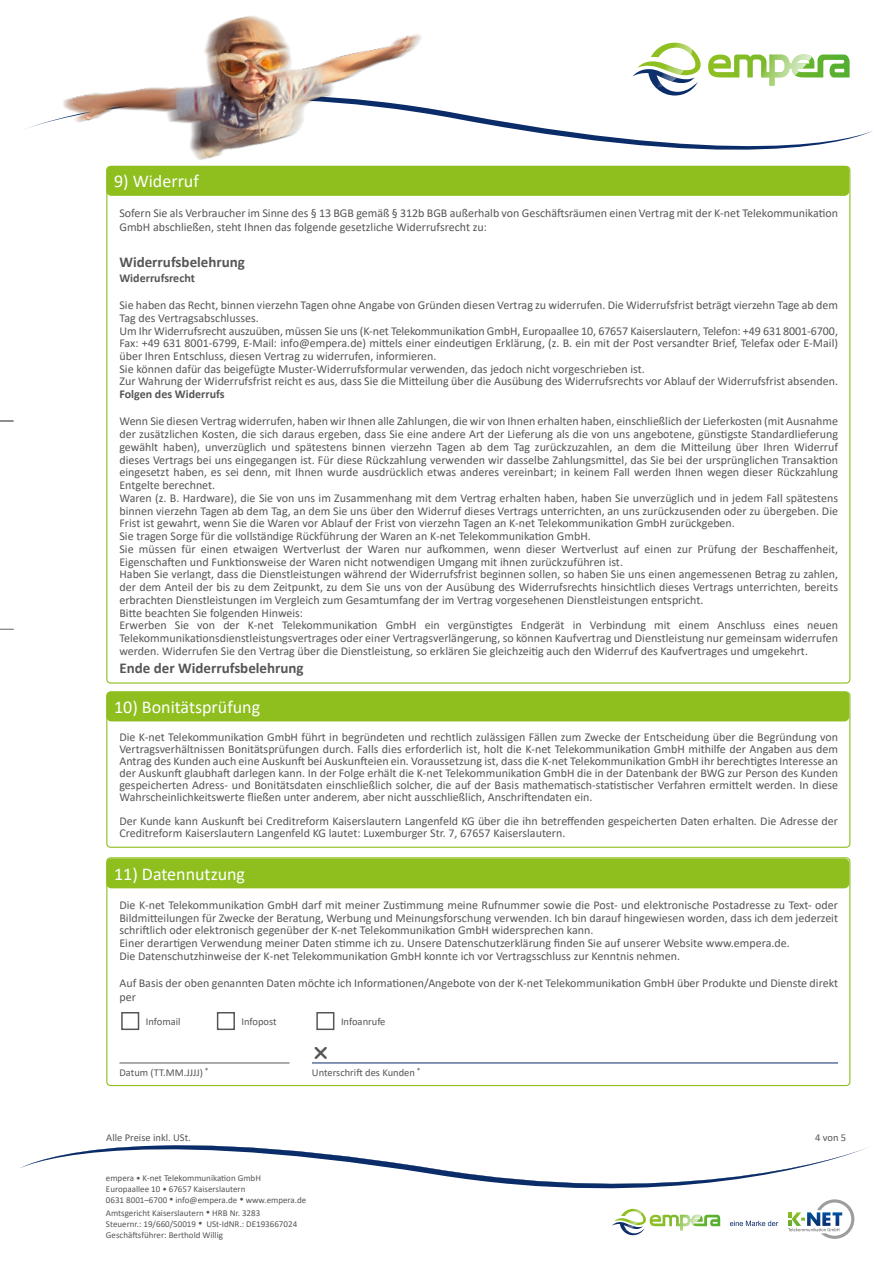
<style>
.page{position:relative;width:893px;height:1263px;background:#fff}
.page>*{position:absolute;margin:0;border:0;box-sizing:border-box;transform-origin:0 0}
.t1{font:18px "Calibri";color:#fff}
.t2{font:700 15px "Calibri";color:#565656}
.t3{font:12px/12.8px "Calibri";color:#565656}
.t4{font:700 12px "Calibri";color:#565656}
.t5{font:10.5px "Calibri";color:#565656}
.t6{font:9px/10.8px "Calibri";color:#565656}
</style>
<div class="page">
<svg style="left:444px;top:70px;width:428px;height:110px"></svg>
<img style="left:26px;top:16px;width:418px;height:150px">
<svg style="left:20px;top:1145px;width:848px;height:64px"></svg>
<svg style="left:708px;top:55px;width:136px;height:31px"></svg>
<svg style="left:632px;top:43px;width:69px;height:53px"></svg>
<svg style="left:730px;top:1221px;width:48px;height:5px"></svg>
<svg style="left:788px;top:1199px;width:66px;height:40px"></svg>
<svg style="left:612px;top:1209px;width:105px;height:26px"></svg>
<svg style="left:0;top:421px;width:13px;height:1px"></svg>
<svg style="left:0;top:629px;width:13px;height:1px"></svg>
<hr style="left:119px;top:1063px;width:171px;height:1px;background:#565656">
<hr style="left:312px;top:1062px;width:526px;height:1px;background:#0a2c69">
<div style="left:107px;top:167px;width:742px;height:28px;background:#8ebf1f;border-radius:4px"></div>
<div style="left:106px;top:166px;width:743px;height:30px;border:2px solid #8ebf1f;border-radius:4px"></div>
<div style="left:107px;top:692px;width:742px;height:29px;background:#8ebf1f;border-radius:4px"></div>
<div style="left:106px;top:691px;width:743px;height:30px;border:2px solid #8ebf1f;border-radius:4px"></div>
<div style="left:107px;top:859px;width:742px;height:29px;background:#8ebf1f;border-radius:4px"></div>
<div style="left:106px;top:858px;width:743px;height:30px;border:2px solid #8ebf1f;border-radius:4px"></div>
<div style="left:121px;top:1012px;width:18px;height:18px;background:#fff;border:2px solid #565656"></div>
<div style="left:217px;top:1012px;width:18px;height:18px;background:#fff;border:2px solid #565656"></div>
<div style="left:316px;top:1012px;width:18px;height:18px;background:#fff;border:2px solid #565656"></div>
<h1 class="t1" style="left:114px;top:169px;width:86px">9) Widerruf</h1>
<p class="t3" style="left:119px;top:206px;width:720px;line-height:14.4px">Sofern Sie als Verbraucher im Sinne des § 13 BGB gemäß § 312b BGB außerhalb von Geschäftsräumen einen Vertrag mit der K-net Telekommunikation<br>GmbH abschließen, steht Ihnen das folgende gesetzliche Widerrufsrecht zu:</p>
<p class="t2" style="left:119px;top:252px;width:127px">Widerrufsbelehrung</p>
<p class="t4" style="left:119px;top:269px;width:77px">Widerrufsrecht</p>
<p class="t3" style="left:119px;top:298px;width:720px">Sie haben das Recht, binnen vierzehn Tagen ohne Angabe von Gründen diesen Vertrag zu widerrufen. Die Widerrufsfrist beträgt vierzehn Tage ab dem Tag des Vertragsabschlusses.<br>Um Ihr Widerrufsrecht auszuüben, müssen Sie uns (K-net Telekommunikation GmbH, Europaallee 10, 67657 Kaiserslautern, Telefon: +49 631 8001-6700, Fax: +49 631 8001-6799, E-Mail: info@empera.de) mittels einer eindeutigen Erklärung, (z. B. ein mit der Post versandter Brief, Telefax oder E-Mail) über Ihren Entschluss, diesen Vertrag zu widerrufen, informieren.<br>Sie können dafür das beigefügte Muster-Widerrufsformular verwenden, das jedoch nicht vorgeschrieben ist.<br>Zur Wahrung der Widerrufsfrist reicht es aus, dass Sie die Mitteilung über die Ausübung des Widerrufsrechts vor Ablauf der Widerrufsfrist absenden.</p>
<p class="t4" style="left:119px;top:386px;width:107px">Folgen des Widerrufs</p>
<p class="t3" style="left:119px;top:415px;width:720px">Wenn Sie diesen Vertrag widerrufen, haben wir Ihnen alle Zahlungen, die wir von Ihnen erhalten haben, einschließlich der Lieferkosten (mit Ausnahme der zusätzlichen Kosten, die sich daraus ergeben, dass Sie eine andere Art der Lieferung als die von uns angebotene, günstigste Standardlieferung gewählt haben), unverzüglich und spätestens binnen vierzehn Tagen ab dem Tag zurückzuzahlen, an dem die Mitteilung über Ihren Widerruf dieses Vertrags bei uns eingegangen ist. Für diese Rückzahlung verwenden wir dasselbe Zahlungsmittel, das Sie bei der ursprünglichen Transaktion eingesetzt haben, es sei denn, mit Ihnen wurde ausdrücklich etwas anderes vereinbart; in keinem Fall werden Ihnen wegen dieser Rückzahlung Entgelte berechnet.<br>Waren (z. B. Hardware), die Sie von uns im Zusammenhang mit dem Vertrag erhalten haben, haben Sie unverzüglich und in jedem Fall spätestens binnen vierzehn Tagen ab dem Tag, an dem Sie uns über den Widerruf dieses Vertrags unterrichten, an uns zurückzusenden oder zu übergeben. Die Frist ist gewahrt, wenn Sie die Waren vor Ablauf der Frist von vierzehn Tagen an K-net Telekommunikation GmbH zurückgeben.<br>Sie tragen Sorge für die vollständige Rückführung der Waren an K-net Telekommunikation GmbH.<br>Sie müssen für einen etwaigen Wertverlust der Waren nur aufkommen, wenn dieser Wertverlust auf einen zur Prüfung der Beschaffenheit, Eigenschaften und Funktionsweise der Waren nicht notwendigen Umgang mit ihnen zurückzuführen ist.<br>Haben Sie verlangt, dass die Dienstleistungen während der Widerrufsfrist beginnen sollen, so haben Sie uns einen angemessenen Betrag zu zahlen, der dem Anteil der bis zu dem Zeitpunkt, zu dem Sie uns von der Ausübung des Widerrufsrechts hinsichtlich dieses Vertrags unterrichten, bereits erbrachten Dienstleistungen im Vergleich zum Gesamtumfang der im Vertrag vorgesehenen Dienstleistungen entspricht.<br>Bitte beachten Sie folgenden Hinweis:<br>Erwerben Sie von der K-net Telekommunikation GmbH ein vergünstigtes Endgerät in Verbindung mit einem Anschluss eines neuen Telekommunikationsdienstleistungsvertrages oder einer Vertragsverlängerung, so können Kaufvertrag und Dienstleistung nur gemeinsam widerrufen werden. Widerrufen Sie den Vertrag über die Dienstleistung, so erklären Sie gleichzeitig auch den Widerruf des Kaufvertrages und umgekehrt.</p>
<p class="t2" style="left:119px;top:657px;width:186px">Ende der Widerrufsbelehrung</p>
<h1 class="t1" style="left:114px;top:694px;width:148px">10) Bonitätsprüfung</h1>
<p class="t3" style="left:119px;top:731px;width:720px;line-height:12px;text-align:justify">Die K-net Telekommunikation GmbH führt in begründeten und rechtlich zulässigen Fällen zum Zwecke der Entscheidung über die Begründung von Vertragsverhältnissen Bonitätsprüfungen durch. Falls dies erforderlich ist, holt die K-net Telekommunikation GmbH mithilfe der Angaben aus dem Antrag des Kunden auch eine Auskunft bei Auskunfteien ein. Voraussetzung ist, dass die K-net Telekommunikation GmbH ihr berechtigtes Interesse an der Auskunft glaubhaft darlegen kann. In der Folge erhält die K-net Telekommunikation GmbH die in der Datenbank der BWG zur Person des Kunden gespeicherten Adress- und Bonitätsdaten einschließlich solcher, die auf der Basis mathematisch-statistischer Verfahren ermittelt werden. In diese Wahrscheinlichkeitswerte fließen unter anderem, aber nicht ausschließlich, Anschriftendaten ein.</p>
<p class="t3" style="left:119px;top:815px;width:720px;line-height:12px">Der Kunde kann Auskunft bei Creditreform Kaiserslautern Langenfeld KG über die ihn betreffenden gespeicherten Daten erhalten. Die Adresse der<br>Creditreform Kaiserslautern Langenfeld KG lautet: Luxemburger Str. 7, 67657 Kaiserslautern.</p>
<h1 class="t1" style="left:114px;top:861px;width:132px">11) Datennutzung</h1>
<p class="t3" style="left:119px;top:898px;width:720px">Die K-net Telekommunikation GmbH darf mit meiner Zustimmung meine Rufnummer sowie die Post- und elektronische Postadresse zu Text- oder Bildmitteilungen für Zwecke der Beratung, Werbung und Meinungsforschung verwenden. Ich bin darauf hingewiesen worden, dass ich dem jederzeit schriftlich oder elektronisch gegenüber der K-net Telekommunikation GmbH widersprechen kann.<br>Einer derartigen Verwendung meiner Daten stimme ich zu. Unsere Datenschutzerklärung finden Sie auf unserer Website www.empera.de.<br>Die Datenschutzhinweise der K-net Telekommunikation GmbH konnte ich vor Vertragsschluss zur Kenntnis nehmen.</p>
<p class="t3" style="left:119px;top:975px;width:720px;line-height:14.4px">Auf Basis der oben genannten Daten möchte ich Informationen/Angebote von der K-net Telekommunikation GmbH über Produkte und Dienste direkt per</p>
<p class="t5" style="left:146px;top:1014px;width:36px">Infomail</p>
<p class="t5" style="left:241px;top:1014px;width:37px">Infopost</p>
<p class="t5" style="left:341px;top:1014px;width:46px">Infoanrufe</p>
<p class="t5" style="left:119px;top:1065px;width:91px">Datum (TT.MM.JJJJ) <sup>*</sup></p>
<p class="t5" style="left:312px;top:1065px;width:110px">Unterschrift des Kunden <sup>*</sup></p>
<p class="t5" style="left:106px;top:1130px;width:86px">Alle Preise inkl. USt.</p>
<p class="t5" style="left:815px;top:1130px;width:33px">4 von 5</p>
<p class="t6" style="left:106px;top:1173px;width:202px">empera • K-net Telekommunikation GmbH<br>Europaallee 10 • 67657 Kaiserslautern<br>0631 8001–6700 • info@empera.de • www.empera.de</p>
<p class="t6" style="left:106px;top:1207px;width:193px">Amtsgericht Kaiserslautern • HRB Nr. 3283<br>Steuernr.: 19/660/50019 • USt-IdNR.: DE193667024<br>Geschäftsführer: Berthold Willig</p>
</div>
